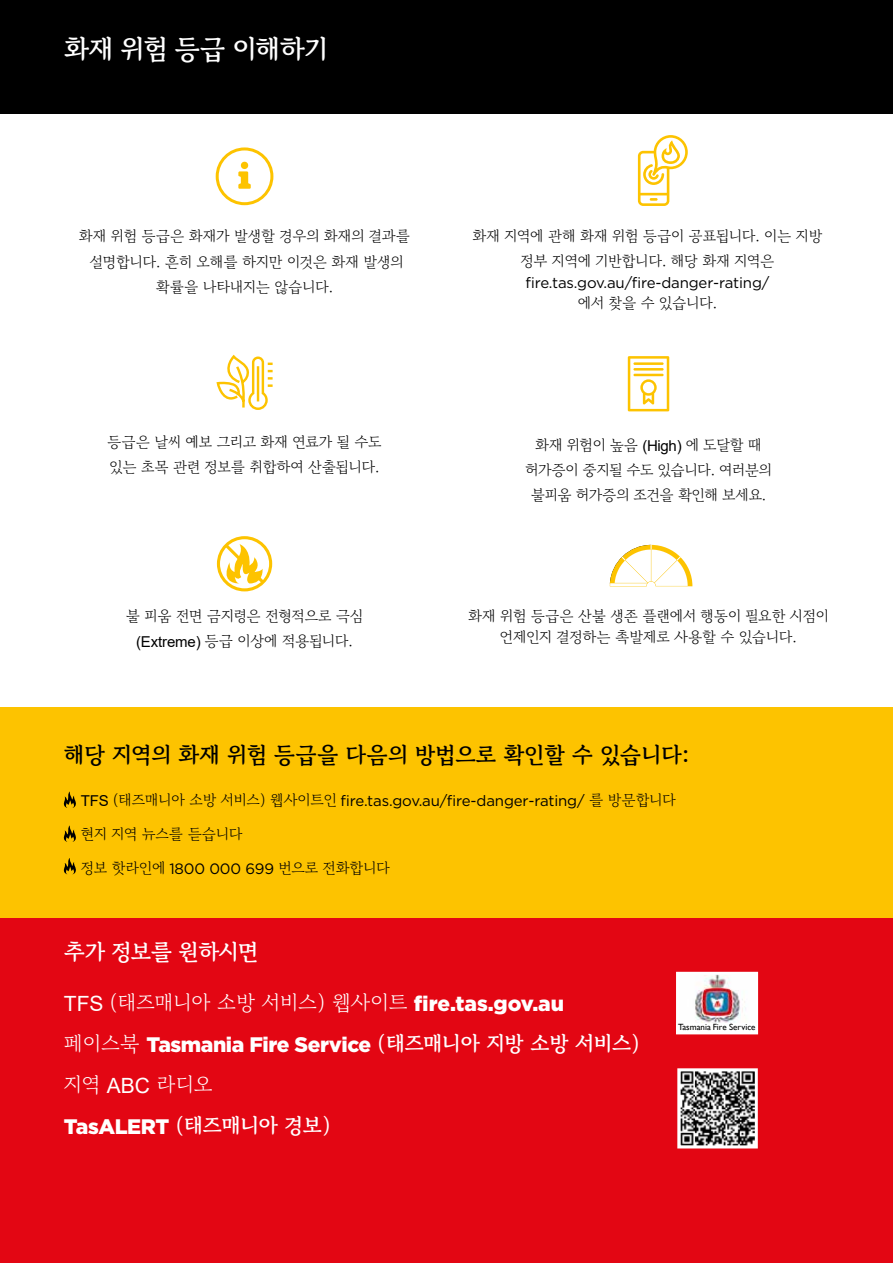
<style>
.page{position:relative;width:893px;height:1263px;background:#fff}
.page>*{position:absolute;margin:0;border:0;box-sizing:border-box;transform-origin:0 0}
.t1{font:700 27px "Gowun Batang";letter-spacing:-.025em;color:#fff}
.t2{font:700 22.5px "Gowun Batang";color:#000}
.t3{font:700 22.5px "Gowun Batang";letter-spacing:-.02em;color:#fff}
.t4{font:900 21px "Gotham";letter-spacing:-.02em;color:#fff}
.t5{font:21px "Gowun Batang";color:#fff}
.t6{font:700 21px/41px "Gowun Batang";letter-spacing:-.01em;color:#fff}
.t7{font:15px/25.2px "Gowun Batang";letter-spacing:-.01em;color:#000;text-align:center}
.t8{font:15px "Gotham";letter-spacing:-.01em;color:#000}
.t9{font:9px "Gill Sans";color:#000}
.s1{font-family:"Arial"}
.s2{font-family:"Gowun Batang"}
.s3{font-family:"Gotham"}
.s4{font-family:"Gotham";font-weight:900}
.s5{font-family:"Gowun Batang";font-weight:400}
.s6{font-family:"Gowun Batang";font-weight:700}
.s7{font-weight:400}
.s8{font-family:"Arial";font-weight:400}
</style>
<div class="page">
<div style="left:0;top:707px;width:893px;height:212px;background:#fdc300"></div>
<div style="left:0;top:0;width:893px;height:114px;background:#000"></div>
<div style="left:0;top:919px;width:893px;height:344px;background:#e30613"></div>
<svg style="left:628px;top:356px;width:41px;height:55px"></svg>
<svg style="left:610px;top:544px;width:82px;height:42px"></svg>
<svg style="left:638px;top:135px;width:50px;height:71px"></svg>
<div style="left:217px;top:536px;width:55px;height:55px;border:3px solid #fdc300;border-radius:50%"></div>
<svg style="left:221px;top:541px;width:47px;height:46px"></svg>
<svg style="left:216px;top:354px;width:57px;height:56px"></svg>
<svg style="left:63px;top:791px;width:13px;height:17px"></svg>
<svg style="left:63px;top:825px;width:13px;height:17px"></svg>
<svg style="left:63px;top:858px;width:13px;height:16px"></svg>
<div style="left:241px;top:162px;width:7px;height:7px;background:#fdc300;border-radius:50%"></div>
<svg style="left:238px;top:171px;width:13px;height:18px"></svg>
<div style="left:216px;top:147px;width:57px;height:58px;border:3px solid #fdc300;border-radius:50%"></div>
<img style="left:681px;top:1072px;width:73px;height:72px">
<img style="left:680px;top:976px;width:74px;height:47px">
<div style="left:676px;top:972px;width:82px;height:62px;border:3px solid #fff"></div>
<div style="left:677px;top:1068px;width:81px;height:80px;border:3px solid #fff"></div>
<div style="left:677px;top:1023px;width:80px;height:11px;background:#fff"></div>
<h1 class="t1" style="left:64px;top:29px;width:265px">화재 위험 등급 이해하기</h1>
<p class="t7" style="left:79px;top:222px;width:333px">화재 위험 등급은 화재가 발생할 경우의 화재의 결과를 설명합니다. 흔히 오해를 하지만 이것은 화재 발생의 확률을 나타내지는 않습니다.</p>
<p class="t7" style="left:107px;top:428px;width:276px;text-align:left">등급은 날씨 예보 그리고 화재 연료가 될 수도 있는 초목 관련 정보를 취합하여 산출됩니다.</p>
<p class="t7" style="left:472px;top:222px;width:351px">화재 지역에 관해 화재 위험 등급이 공표됩니다. 이는 지방 정부 지역에 기반합니다. 해당 화재 지역은</p>
<p class="t8" style="left:525px;top:274px;width:246px">fire.tas.gov.au/fire-danger-rating/</p>
<p class="t7" style="left:578px;top:289px;width:141px">에서 찾을 수 있습니다.</p>
<p class="t7" style="left:525px;top:431px;width:248px">화재 위험이 높음 <span class="s1">(High)</span> 에 도달할 때 허가증이 중지될 수도 있습니다. 여러분의 불피움 허가증의 조건을 확인해 보세요.</p>
<p class="t7" style="left:126px;top:602px;width:239px">불 피움 전면 금지령은 전형적으로 극심 <span class="s1">(Extreme)</span> 등급 이상에 적용됩니다.</p>
<p class="t7" style="left:468px;top:604px;width:362px;line-height:21px">화재 위험 등급은 산불 생존 플랜에서 행동이 필요한 시점이 언제인지 결정하는 촉발제로 사용할 수 있습니다.</p>
<h2 class="t2" style="left:64px;top:738px;width:627px">해당 지역의 화재 위험 등급을 다음의 방법으로 확인할 수 있습니다:</h2>
<p class="t8" style="left:81px;top:791px;width:597px"><span class="s1">TFS</span> <span class="s2">(태즈매니아 소방 서비스) 웹사이트인</span> fire.tas.gov.au/fire-danger-rating/ <span class="s2">를 방문합니다</span></p>
<p class="t7" style="left:81px;top:820px;width:163px">현지 지역 뉴스를 듣습니다</p>
<p class="t7" style="left:81px;top:854px;width:311px">정보 핫라인에 <span class="s3">1800 000 699</span> 번으로 전화합니다</p>
<h2 class="t3" style="left:64px;top:935px;width:195px">추가 정보를 원하시면</h2>
<h3 class="t5" style="left:64px;top:986px;width:502px"><span class="s1">TFS</span> (태즈매니아 소방 서비스) 웹사이트 <span class="s4">fire.tas.gov.au</span></h3>
<h3 class="t4" style="left:64px;top:1030px;width:578px"><span class="s5">페이스북</span> Tasmania Fire Service <span class="s6">(태즈매니아 지방 소방 서비스)</span></h3>
<h3 class="t6" style="left:64px;top:1062px;width:268px"><span class="s7">지역</span> <span class="s8">ABC</span> <span class="s7">라디오<br></span><span class="s4">TasALERT</span> (태즈매니아 경보)</h3>
<p class="t9" style="left:678px;top:1022px;width:79px">Tasmania Fire Service</p>
</div>
